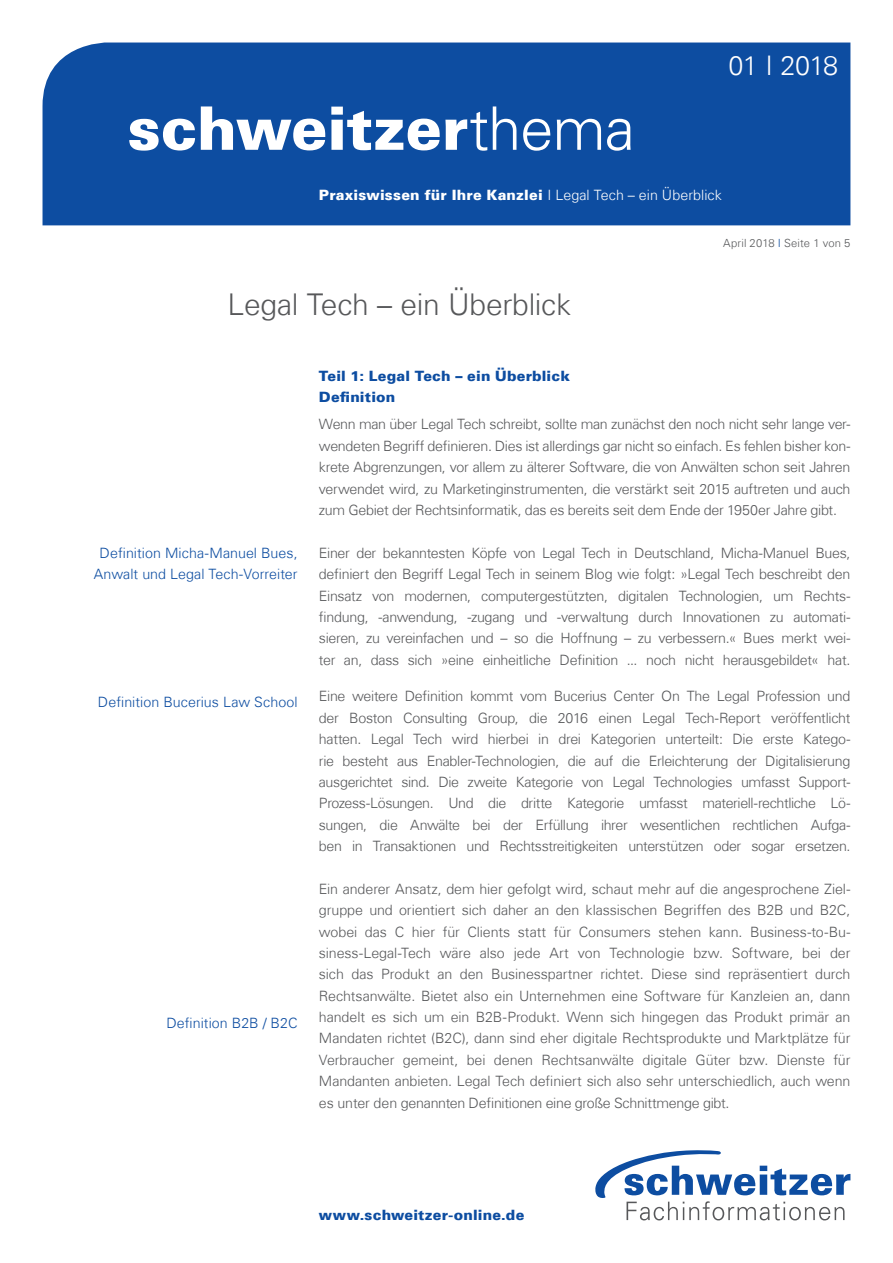
<style>
.page{position:relative;width:893px;height:1263px;background:#fff}
.page>*{position:absolute;margin:0;border:0;box-sizing:border-box;transform-origin:0 0}
.t1{font:900 60px "Univers Com 75";letter-spacing:-.01em;color:#fff}
.t2{font:300 30px "Univers Com 45";letter-spacing:-.01em;color:#57585a}
.t3{font:300 27px "Univers Com 45";letter-spacing:-.025em;color:#fff}
.t4{font:300 14.25px/21.3px "Univers Com 45";letter-spacing:-.025em;color:#57585a;text-align:justify}
.t5{font:300 14.25px/21.3px "Univers Com 45";letter-spacing:.005em;color:#0d4da1;text-align:center}
.t6{font:900 14.25px/21.3px "Univers Com 75";letter-spacing:.01em;color:#0d4da1}
.t7{font:900 14.25px "Univers Com 75";letter-spacing:.01em;color:#fff}
.t8{font:300 11.25px "Univers Com 45";letter-spacing:.015em;color:#57585a}
.s1{font-family:"Univers Com 45";font-weight:300}
.s2{color:#0d4da1}
</style>
<div class="page">
<div style="left:43px;top:43px;width:807px;height:182px;background:#0d4da1"></div>
<svg style="left:595px;top:1150px;width:255px;height:70px"></svg>
<h3 class="t3" style="left:728px;top:49px;width:111px">01 I 2018</h3>
<h1 class="t1" style="left:128px;top:91px;width:509px">schweitzer<span class="s1">thema</span></h1>
<p class="t7" style="left:319px;top:186px;width:404px">Praxiswissen für Ihre Kanzlei <span class="s1">I Legal Tech – ein Überblick</span></p>
<h2 class="t2" style="left:228px;top:286px;width:345px">Legal Tech – ein Überblick</h2>
<p class="t8" style="left:723px;top:236px;width:129px">April 2018 <span class="s2">I</span> Seite 1 von 5</p>
<p class="t5" style="left:94px;top:542px;width:205px">Definition Micha-Manuel Bues,<br>Anwalt und Legal Tech-Vorreiter</p>
<p class="t5" style="left:98px;top:692px;width:201px">Definition Bucerius Law School</p>
<p class="t5" style="left:166px;top:1012px;width:133px">Definition B2B / B2C</p>
<p class="t6" style="left:319px;top:365px;width:252px">Teil 1: Legal Tech – ein Überblick<br>Definition</p>
<p class="t4" style="left:319px;top:414px;width:533px">Wenn man über Legal Tech schreibt, sollte man zunächst den noch nicht sehr lange ver&shy;wendeten Begriff definieren. Dies ist allerdings gar nicht so einfach. Es fehlen bisher kon&shy;krete Abgrenzungen, vor allem zu älterer Software, die von Anwälten schon seit Jahren verwendet wird, zu Marketinginstrumenten, die verstärkt seit 2015 auftreten und auch zum Gebiet der Rechtsinformatik, das es bereits seit dem Ende der 1950er Jahre gibt.</p>
<p class="t4" style="left:319px;top:542px;width:533px">Einer der bekanntesten Köpfe von Legal Tech in Deutschland, Micha-Manuel Bues, definiert den Begriff Legal Tech in seinem Blog wie folgt: »Legal Tech beschreibt den Einsatz von modernen, computergestützten, digitalen Technologien, um Rechts&shy;findung, -anwendung, -zugang und -verwaltung durch Innovationen zu automati&shy;sieren, zu vereinfachen und – so die Hoffnung – zu verbessern.« Bues merkt wei&shy;ter an, dass sich »eine einheitliche Definition ... noch nicht herausgebildet« hat.</p>
<p class="t4" style="left:319px;top:686px;width:533px">Eine weitere Definition kommt vom Bucerius Center On The Legal Profession und der Boston Consulting Group, die 2016 einen Legal Tech-Report veröffentlicht hatten. Legal Tech wird hierbei in drei Kategorien unterteilt: Die erste Katego&shy;rie besteht aus Enabler-Technologien, die auf die Erleichterung der Digitalisierung ausgerichtet sind. Die zweite Kategorie von Legal Technologies umfasst Support-Prozess-Lösungen. Und die dritte Kategorie umfasst materiell-rechtliche Lö&shy;sungen, die Anwälte bei der Erfüllung ihrer wesentlichen rechtlichen Aufga&shy;ben in Transaktionen und Rechtsstreitigkeiten unterstützen oder sogar ersetzen.</p>
<p class="t4" style="left:319px;top:878px;width:533px">Ein anderer Ansatz, dem hier gefolgt wird, schaut mehr auf die angesprochene Ziel&shy;gruppe und orientiert sich daher an den klassischen Begriffen des B2B und B2C, wobei das C hier für Clients statt für Consumers stehen kann. Business-to-Bu&shy;siness-Legal-Tech wäre also jede Art von Technologie bzw. Software, bei der sich das Produkt an den Businesspartner richtet. Diese sind repräsentiert durch Rechtsanwälte. Bietet also ein Unternehmen eine Software für Kanzleien an, dann handelt es sich um ein B2B-Produkt. Wenn sich hingegen das Produkt primär an Mandaten richtet (B2C), dann sind eher digitale Rechtsprodukte und Marktplätze für Verbraucher gemeint, bei denen Rechtsanwälte digitale Güter bzw. Dienste für Mandanten anbieten. Legal Tech definiert sich also sehr unterschiedlich, auch wenn es unter den genannten Definitionen eine große Schnittmenge gibt.</p>
<p class="t6" style="left:319px;top:1204px;width:207px">www.schweitzer-online.de</p>
</div>
